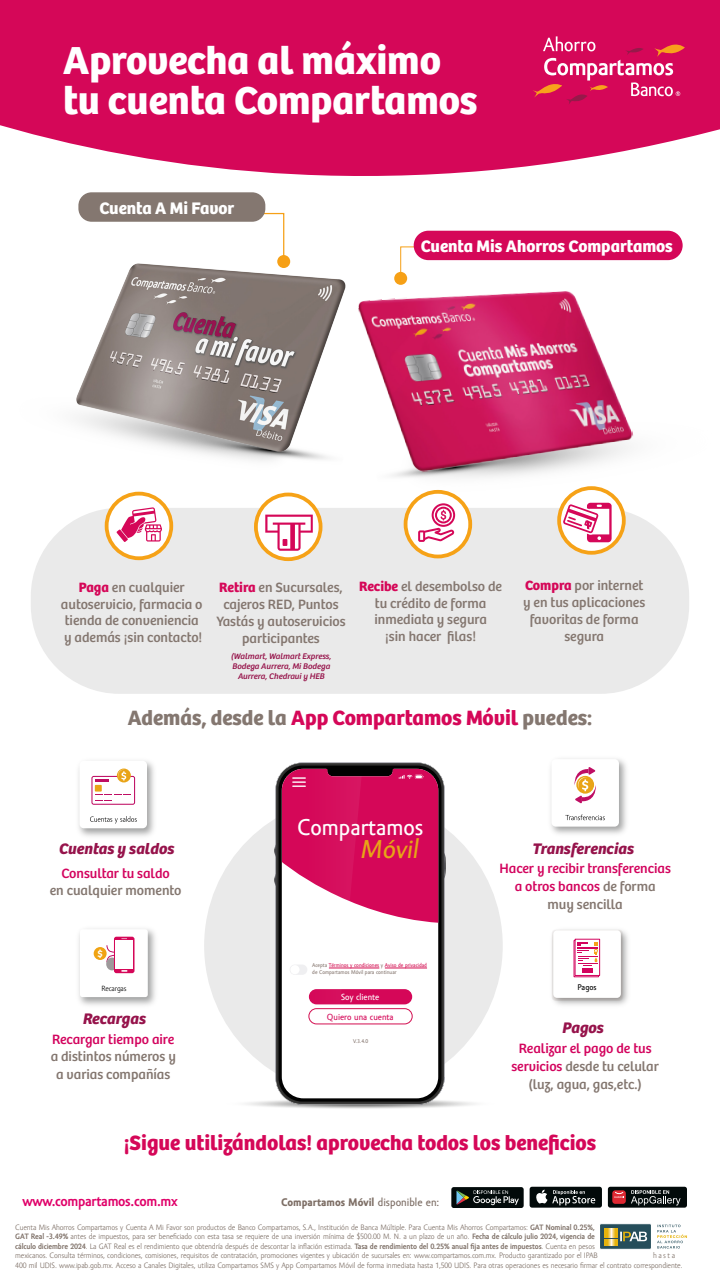
<style>
.page{position:relative;width:720px;height:1280px;background:#fff}
.page>*{position:absolute;margin:0;border:0;box-sizing:border-box;transform-origin:0 0}
.t1{font:700 40.5px/40px "Bree";color:#fff}
.t2{font:italic 26.65px "Amor Sans Text Pro";color:#e7a517}
.t3{font:23.45px "Amor Sans Text Pro";color:#fff}
.t4{font:700 21.5px "Bree";color:#d50758}
.t5{font:700 21.5px "Bree";color:#847770}
.t6{font:700 17.35px "Bree";color:#fff}
.t7{font:italic 700 15.85px "Bree";color:#96134b}
.t8{font:700 14.9px "Amor Sans Pro";letter-spacing:-.02em;color:#e00069}
.t9{font:14px/16.8px "Bree";color:#847770;text-align:center}
.t10{font:14px/17.7px "Bree";color:#d3045e;text-align:center}
.t11{font:700 11.35px "Amor Sans Text Pro";color:#7d6e65}
.t12{font:600 10px "Bree";color:#fff}
.t13{font:9.1px "Amor Sans Text Pro";color:#d50758}
.t14{font:9.1px "Amor Sans Text Pro";color:#fff}
.t15{font:italic 8.5px/10.2px "Bree";color:#96134a;text-align:center}
.t16{font:8.4px "Amor Sans Text Pro";color:#010101}
.t17{font:8px/9.6px "Amor Sans Pro";letter-spacing:-.015em;color:#7e7067}
.t18{font:7.7px "Amor Sans Pro";letter-spacing:-.01em;color:#010101}
.t19{font:7.5px "Amor Sans Pro";color:#1e1e1c}
.t20{font:5.65px/6.8px "Amor Sans Text Pro";color:#867770}
.s1{font-weight:700;color:#d50758}
.s2{color:#d50758}
.s3{color:#847770}
.s4{color:#d30d50}
.s5{color:#d3045e}
.s6{font-weight:400}
.s7{font-weight:700}
</style>
<div class="page">
<svg style="left:0;top:0;width:720px;height:211px;fill:#d50758"></svg>
<div style="left:31px;top:508px;width:658px;height:186px;background:#eaeaea;border-radius:89px"></div>
<svg style="left:298px;top:452px;width:30px;height:8px"></svg>
<img style="left:76px;top:396px;width:222px;height:65px">
<img style="left:77px;top:263px;width:268px;height:189px">
<img style="left:358px;top:281px;width:276px;height:174px">
<div style="left:277px;top:255px;width:13px;height:13px;background:#f6a016;border-radius:50%"></div>
<svg style="left:255px;top:212px;width:30px;height:47px"></svg>
<div style="left:394px;top:272px;width:13px;height:13px;background:#f6a016;border-radius:50%"></div>
<svg style="left:400px;top:246px;width:115px;height:28px"></svg>
<div style="left:414px;top:231px;width:269px;height:29px;background:#d50758;border-radius:15px"></div>
<div style="left:78px;top:192px;width:187px;height:30px;background:#847770;border-radius:13px"></div>
<div style="left:451px;top:1187px;width:73px;height:21px;background:#020a0a;border-radius:2px"></div>
<svg style="left:457px;top:1190px;width:62px;height:15px"></svg>
<div style="left:530px;top:1187px;width:72px;height:21px;background:#020a0a;border-radius:2px"></div>
<svg style="left:536px;top:1190px;width:59px;height:15px"></svg>
<div style="left:608px;top:1187px;width:79px;height:21px;background:#020a0a;border-radius:2px"></div>
<svg style="left:631px;top:1190px;width:50px;height:16px"></svg>
<div style="left:612px;top:1190px;width:14px;height:14px;background:#df2832;border-radius:3px"></div>
<svg style="left:614px;top:1192px;width:10px;height:6px"></svg>
<svg style="left:600px;top:1223px;width:87px;height:27px"></svg>
<svg style="left:604px;top:1242px;width:14px;height:3px"></svg>
<img style="left:551px;top:931px;width:77px;height:74px">
<svg style="left:552px;top:929px;width:71px;height:72px"></svg>
<div style="left:553px;top:930px;width:68px;height:68px;background:#fff;border-radius:4px"></div>
<div style="left:575px;top:939px;width:25px;height:37px;border:1px solid #d3045e"></div>
<svg style="left:573px;top:938px;width:26px;height:40px"></svg>
<img style="left:78px;top:761px;width:76px;height:76px">
<div style="left:80px;top:761px;width:67px;height:67px;background:#fff;border-radius:4px"></div>
<svg style="left:91px;top:769px;width:44px;height:36px"></svg>
<svg style="left:90px;top:816px;width:47px;height:8px"></svg>
<svg style="left:105px;top:492px;width:68px;height:68px"></svg>
<div style="left:109px;top:496px;width:60px;height:60px;background:#fff;border-radius:50%"></div>
<svg style="left:116px;top:507px;width:46px;height:35px"></svg>
<svg style="left:557px;top:486px;width:69px;height:69px"></svg>
<svg style="left:561px;top:490px;width:61px;height:61px"></svg>
<div style="left:404px;top:490px;width:68px;height:68px;background:#f6a217;border-radius:50%"></div>
<div style="left:407px;top:494px;width:61px;height:61px;background:#fff;border-radius:50%"></div>
<svg style="left:377px;top:430px;width:243px;height:112px"></svg>
<svg style="left:254px;top:493px;width:68px;height:68px"></svg>
<div style="left:258px;top:496px;width:61px;height:61px;background:#fff;border-radius:50%"></div>
<svg style="left:265px;top:515px;width:48px;height:36px"></svg>
<svg style="left:532px;top:36px;width:153px;height:69px;background:#da2a6a"></svg>
<div style="left:204px;top:796px;width:299px;height:299px;background:#eaeaea;border-radius:50%"></div>
<svg style="left:169px;top:1092px;width:382px;height:22px"></svg>
<svg style="left:275px;top:763px;width:170px;height:342px;background:#4c4b4b"></svg>
<svg style="left:274px;top:769px;width:172px;height:329px;background:#db8dac"></svg>
<hr style="left:332px;top:1089px;width:57px;height:2px;background:#fff">
<img style="left:550px;top:758px;width:77px;height:76px">
<div style="left:551px;top:759px;width:68px;height:68px;background:#fff;border-radius:4px"></div>
<svg style="left:565px;top:815px;width:40px;height:5px"></svg>
<svg style="left:574px;top:767px;width:22px;height:37px"></svg>
<img style="left:78px;top:928px;width:78px;height:78px">
<div style="left:80px;top:929px;width:68px;height:68px;background:#fff;border-radius:3px"></div>
<div style="left:94px;top:947px;width:13px;height:13px;background:#f0a312;border-radius:50%"></div>
<div style="left:114px;top:937px;width:21px;height:36px;background:#d50758;border-radius:2px"></div>
<svg style="left:107px;top:938px;width:26px;height:34px"></svg>
<h1 class="t1" style="left:63px;top:41px;width:416px">Aprovecha al máximo tu cuenta Compartamos</h1>
<h3 class="t6" style="left:99px;top:197px;width:136px">Cuenta A Mi Favor</h3>
<h3 class="t6" style="left:421px;top:236px;width:254px">Cuenta Mis Ahorros Compartamos</h3>
<h3 class="t9" style="left:61px;top:579px;width:143px"><span class="s1">Paga</span> en cualquier autoservicio, farmacia o tienda de conveniencia y además ¡sin contacto!</h3>
<h3 class="t9" style="left:523px;top:577px;width:124px"><span class="s1">Compra</span> por internet y en tus aplicaciones favoritas de forma segura</h3>
<h3 class="t9" style="left:359px;top:578px;width:144px"><span class="s1">Recibe</span> el desembolso de tu crédito de forma inmediata y segura<br>¡sin hacer filas!</h3>
<h3 class="t9" style="left:216px;top:579px;width:131px"><span class="s1">Retira</span> en Sucursales, cajeros RED, Puntos<br>Yastás y autoservicios participantes</h3>
<p class="t15" style="left:231px;top:651px;width:102px">(Walmart, Walmart Express,<br>Bodega Aurrera, Mi Bodega<br>Aurrera, Chedraui y HEB</p>
<h3 class="t5" style="left:128px;top:705px;width:466px">Además, desde la <span class="s2">App Compartamos Móvil</span> puedes:</h3>
<h3 class="t3" style="left:297px;top:814px;width:128px">Compartamos</h3>
<h2 class="t2" style="left:360px;top:835px;width:64px">Móvil</h2>
<h3 class="t7" style="left:58px;top:839px;width:117px">Cuentas y saldos</h3>
<h3 class="t7" style="left:532px;top:839px;width:103px">Transferencias</h3>
<h3 class="t10" style="left:500px;top:860px;width:173px">Hacer y recibir transferencias a otros bancos <span class="s3">de forma<br>muy sencilla</span></h3>
<h3 class="t10" style="left:61px;top:864px;width:110px">Consultar tu saldo</h3>
<h3 class="t9" style="left:50px;top:883px;width:133px">en cualquier momento</h3>
<p class="t12" style="left:97px;top:946px;width:7px">$</p>
<p class="t18" style="left:101px;top:984px;width:27px">Recargas</p>
<h3 class="t7" style="left:82px;top:1009px;width:65px">Recargas</h3>
<h3 class="t10" style="left:52px;top:1030px;width:124px">Recargar tiempo aire</h3>
<h3 class="t9" style="left:51px;top:1048px;width:127px;line-height:17.7px">a distintos números y a varias compañías</h3>
<p class="t20" style="left:312px;top:962px;width:116px">Acepta <span class="s4">Términos y condiciones</span> y <span class="s4">Aviso de privacidad </span>de Compartamos Móvil para continuar</p>
<p class="t14" style="left:341px;top:992px;width:40px">Soy cliente</p>
<p class="t13" style="left:327px;top:1012px;width:68px">Quiero una cuenta</p>
<p class="t20" style="left:353px;top:1038px;width:17px">V.3.4.0</p>
<p class="t16" style="left:577px;top:982px;width:21px">Pagos</p>
<p class="t19" style="left:569px;top:984px;width:39px">Domiciliación</p>
<h3 class="t7" style="left:562px;top:1019px;width:43px">Pagos</h3>
<h3 class="t9" style="left:512px;top:1040px;width:149px;line-height:17.7px"><span class="s5">Realizar el pago de tus servicios</span> desde tu celular (luz, agua, gas,etc.)</h3>
<h3 class="t4" style="left:124px;top:1130px;width:474px">¡Sigue utilizándolas! aprovecha todos los beneficios</h3>
<h3 class="t8" style="left:22px;top:1192px;width:157px">www.compartamos.com.mx</h3>
<h3 class="t11" style="left:281px;top:1196px;width:160px">Compartamos Móvil <span class="s6">disponible en:</span></h3>
<p class="t17" style="left:15px;top:1222px;width:584px">Cuenta Mis Ahorros Compartamos y Cuenta A Mi Favor son productos de Banco Compartamos, S.A., Institución de Banca Múltiple. Para Cuenta Mis Ahorros Compartamos: <span class="s7">GAT Nominal 0.25%, GAT Real -3.49%</span> antes de impuestos, para ser beneficiado con esta tasa se requiere de una inversión mínima de $500.00 M. N. a un plazo de un año. <span class="s7">Fecha de cálculo julio 2024, vigencia de cálculo diciembre 2024</span>. La GAT Real es el rendimiento que obtendría después de descontar la inflación estimada. <span class="s7">Tasa de rendimiento del 0.25% anual fija antes de impuestos</span>. Cuenta en pesos mexicanos. Consulta términos, condiciones, comisiones, requisitos de contratación, promociones vigentes y ubicación de sucursales en: www.compartamos.com.mx. Producto garantizado por el IPAB</p>
<p class="t17" style="left:15px;top:1251px;width:669px;text-indent:638px">hasta<br>400 mil UDIS. www.ipab.gob.mx. Acceso a Canales Digitales, utiliza Compartamos SMS y App Compartamos Móvil de forma inmediata hasta 1,500 UDIS. Para otras operaciones es necesario firmar el contrato correspondiente.</p>
</div>
